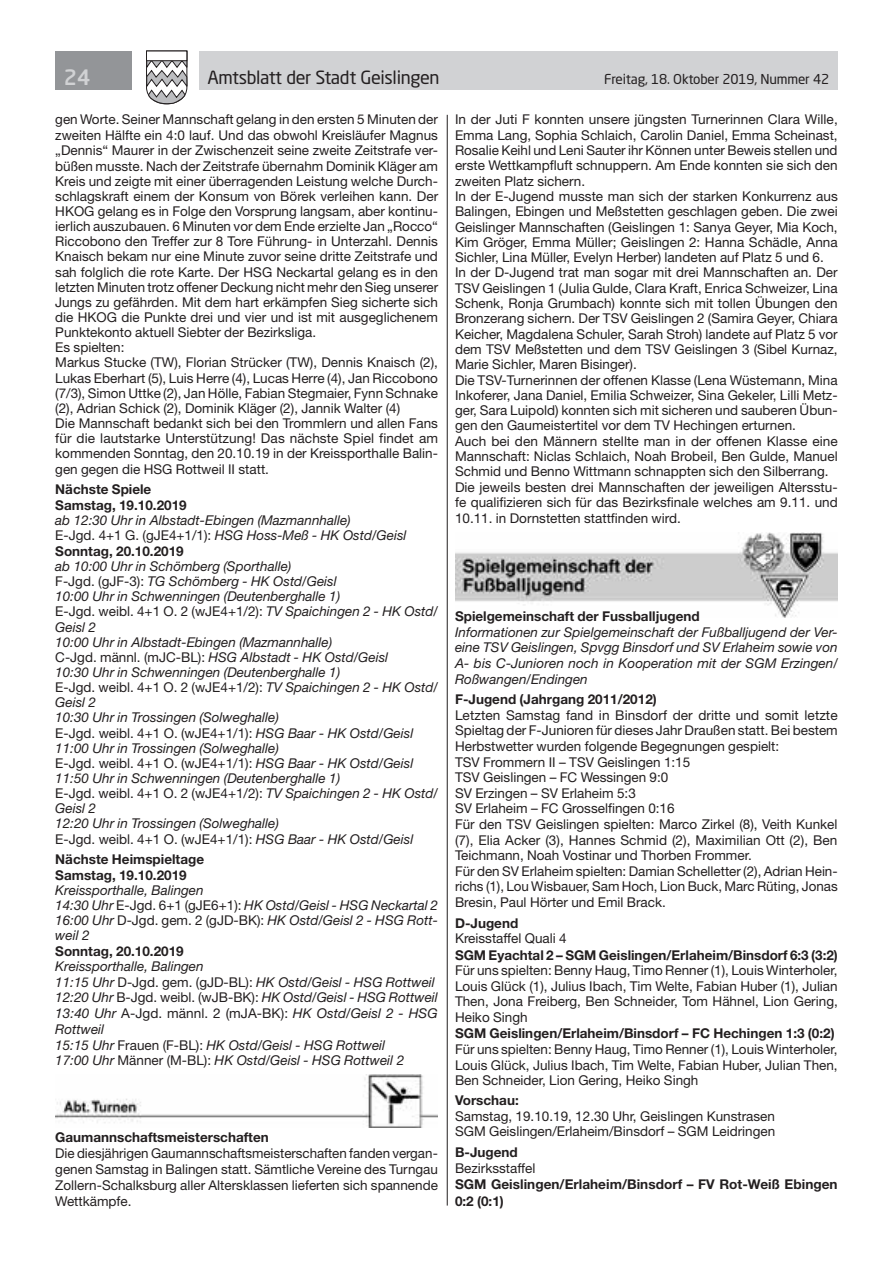
<style>
.page{position:relative;width:893px;height:1263px;background:#fff}
.page>*{position:absolute;margin:0;border:0;box-sizing:border-box;transform-origin:0 0}
.t1{font:500 21px "Neo Sans Std";color:#d1d2d4}
.t2{font:18px "Neo Sans Std";letter-spacing:-.02em;color:#231f20}
.t3{font:13.5px/15.3px "Helvetica Neue LT Std";color:#231f20}
.t4{font:italic 13.5px/15.1px "Helvetica Neue LT Std";color:#231f20}
.t5{font:700 13.5px/15.9px "Helvetica Neue LT Std";color:#231f20}
.t6{font:13.5px "Neo Sans Std";letter-spacing:-.015em;color:#231f20}
.s1{font-style:normal}
.s2{font-weight:700;font-style:normal}
</style>
<div class="page">
<div style="left:199px;top:51px;width:639px;height:38px;background:#d1d2d4"></div>
<div style="left:55px;top:51px;width:77px;height:38px;background:#939598"></div>
<svg style="left:146px;top:50px;width:42px;height:55px"></svg>
<div style="left:146px;top:51px;width:41px;height:10px;background:#fff;border:1px solid #231f20"></div>
<hr style="left:447px;top:115px;width:1px;height:1090px;background:#231f20">
<img style="left:55px;top:1075px;width:383px;height:53px">
<img style="left:455px;top:532px;width:383px;height:86px">
<h1 class="t1" style="left:64px;top:64px;width:28px">24</h1>
<h2 class="t2" style="left:207px;top:66px;width:234px">Amtsblatt der Stadt Geislingen</h2>
<p class="t6" style="left:604px;top:71px;width:226px">Freitag, 18. Oktober 2019, Nummer 42</p>
<p class="t3" style="left:55px;top:112px;width:384px">gen Worte. Seiner Mannschaft gelang in den ersten 5 Minuten der zweiten Hälfte ein 4:0 lauf. Und das obwohl Kreisläufer Magnus „Dennis“ Maurer in der Zwischenzeit seine zweite Zeitstrafe ver&shy;büßen musste. Nach der Zeitstrafe übernahm Dominik Kläger am Kreis und zeigte mit einer überragenden Leistung welche Durch&shy;schlagskraft einem der Konsum von Börek verleihen kann. Der HKOG gelang es in Folge den Vorsprung langsam, aber kontinu&shy;ierlich auszubauen. 6 Minuten vor dem Ende erzielte Jan „Rocco“ Riccobono den Treffer zur 8 Tore Führung- in Unterzahl. Dennis Knaisch bekam nur eine Minute zuvor seine dritte Zeitstrafe und sah folglich die rote Karte. Der HSG Neckartal gelang es in den letzten Minuten trotz offener Deckung nicht mehr den Sieg unserer Jungs zu gefährden. Mit dem hart erkämpfen Sieg sicherte sich die HKOG die Punkte drei und vier und ist mit ausgeglichenem Punktekonto aktuell Siebter der Bezirksliga.<br>Es spielten:<br>Markus Stucke (TW), Florian Strücker (TW), Dennis Knaisch (2), Lukas Eberhart (5), Luis Herre (4), Lucas Herre (4), Jan Riccobono (7/3), Simon Uttke (2), Jan Hölle, Fabian Stegmaier, Fynn Schnake (2), Adrian Schick (2), Dominik Kläger (2), Jannik Walter (4)<br>Die Mannschaft bedankt sich bei den Trommlern und allen Fans für die lautstarke Unterstützung! Das nächste Spiel findet am kommenden Sonntag, den 20.10.19 in der Kreissporthalle Balin&shy;gen gegen die HSG Rottweil II statt.</p>
<p class="t5" style="left:55px;top:481px;width:133px">Nächste Spiele<br>Samstag, 19.10.2019</p>
<p class="t4" style="left:55px;top:512px;width:353px;line-height:15.6px">ab 12:30 Uhr in Albstadt-Ebingen (Mazmannhalle)<br><span class="s1">E-Jgd. 4+1 G. (gJE4+1/1):</span> HSG Hoss-Meß - HK Ostd/Geisl<br><span class="s2">Sonntag, 20.10.2019</span></p>
<p class="t4" style="left:55px;top:558px;width:384px">ab 10:00 Uhr in Schömberg (Sporthalle)<br><span class="s1">F-Jgd. (gJF-3):</span> TG Schömberg - HK Ostd/Geisl<br>10:00 Uhr in Schwenningen (Deutenberghalle 1)<br><span class="s1">E-Jgd. weibl. 4+1 O. 2 (wJE4+1/2):</span> TV Spaichingen 2 - HK Ostd/ Geisl 2<br>10:00 Uhr in Albstadt-Ebingen (Mazmannhalle)<br><span class="s1">C-Jgd. männl. (mJC-BL):</span> HSG Albstadt - HK Ostd/Geisl<br>10:30 Uhr in Schwenningen (Deutenberghalle 1)<br><span class="s1">E-Jgd. weibl. 4+1 O. 2 (wJE4+1/2):</span> TV Spaichingen 2 - HK Ostd/ Geisl 2<br>10:30 Uhr in Trossingen (Solweghalle)<br><span class="s1">E-Jgd. weibl. 4+1 O. (wJE4+1/1):</span> HSG Baar - HK Ostd/Geisl 11:00 Uhr in Trossingen (Solweghalle)<br><span class="s1">E-Jgd. weibl. 4+1 O. (wJE4+1/1):</span> HSG Baar - HK Ostd/Geisl 11:50 Uhr in Schwenningen (Deutenberghalle 1)<br><span class="s1">E-Jgd. weibl. 4+1 O. 2 (wJE4+1/2):</span> TV Spaichingen 2 - HK Ostd/ Geisl 2<br>12:20 Uhr in Trossingen (Solweghalle)<br><span class="s1">E-Jgd. weibl. 4+1 O. (wJE4+1/1):</span> HSG Baar - HK Ostd/Geisl</p>
<p class="t5" style="left:55px;top:851px;width:150px">Nächste Heimspieltage<br>Samstag, 19.10.2019</p>
<p class="t4" style="left:55px;top:882px;width:384px">Kreissporthalle, Balingen<br>14:30 Uhr <span class="s1">E-Jgd. 6+1 (gJE6+1):</span> HK Ostd/Geisl - HSG Neckartal 2<br>16:00 Uhr <span class="s1">D-Jgd. gem. 2 (gJD-BK):</span> HK Ostd/Geisl 2 - HSG Rott&shy;weil 2</p>
<p class="t5" style="left:55px;top:943px;width:130px">Sonntag, 20.10.2019</p>
<p class="t4" style="left:55px;top:958px;width:384px;line-height:15.6px">Kreissporthalle, Balingen<br>11:15 Uhr <span class="s1">D-Jgd. gem. (gJD-BL):</span> HK Ostd/Geisl - HSG Rottweil 12:20 Uhr <span class="s1">B-Jgd. weibl. (wJB-BK):</span> HK Ostd/Geisl - HSG Rottweil 13:40 Uhr <span class="s1">A-Jgd. männl. 2 (mJA-BK):</span> HK Ostd/Geisl 2 - HSG Rottweil<br>15:15 Uhr <span class="s1">Frauen (F-BL):</span> HK Ostd/Geisl - HSG Rottweil<br>17:00 Uhr <span class="s1">Männer (M-BL):</span> HK Ostd/Geisl - HSG Rottweil 2</p>
<p class="t3" style="left:455px;top:112px;width:384px">In der Juti F konnten unsere jüngsten Turnerinnen Clara Wille, Emma Lang, Sophia Schlaich, Carolin Daniel, Emma Scheinast, Rosalie Keihl und Leni Sauter ihr Können unter Beweis stellen und erste Wettkampfluft schnuppern. Am Ende konnten sie sich den zweiten Platz sichern.<br>In der E-Jugend musste man sich der starken Konkurrenz aus Balingen, Ebingen und Meßstetten geschlagen geben. Die zwei Geislinger Mannschaften (Geislingen 1: Sanya Geyer, Mia Koch, Kim Gröger, Emma Müller; Geislingen 2: Hanna Schädle, Anna Sichler, Lina Müller, Evelyn Herber) landeten auf Platz 5 und 6.<br>In der D-Jugend trat man sogar mit drei Mannschaften an. Der TSV Geislingen 1 (Julia Gulde, Clara Kraft, Enrica Schweizer, Lina Schenk, Ronja Grumbach) konnte sich mit tollen Übungen den Bronzerang sichern. Der TSV Geislingen 2 (Samira Geyer, Chiara Keicher, Magdalena Schuler, Sarah Stroh) landete auf Platz 5 vor dem TSV Meßstetten und dem TSV Geislingen 3 (Sibel Kurnaz, Marie Sichler, Maren Bisinger).<br>Die TSV-Turnerinnen der offenen Klasse (Lena Wüstemann, Mina Inkoferer, Jana Daniel, Emilia Schweizer, Sina Gekeler, Lilli Metz&shy;ger, Sara Luipold) konnten sich mit sicheren und sauberen Übun&shy;gen den Gaumeistertitel vor dem TV Hechingen erturnen.<br>Auch bei den Männern stellte man in der offenen Klasse eine Mannschaft: Niclas Schlaich, Noah Brobeil, Ben Gulde, Manuel Schmid und Benno Wittmann schnappten sich den Silberrang.<br>Die jeweils besten drei Mannschaften der jeweiligen Altersstu&shy;fe qualifizieren sich für das Bezirksfinale welches am 9.11. und 10.11. in Dornstetten stattfinden wird.</p>
<p class="t5" style="left:455px;top:608px;width:246px">Spielgemeinschaft der Fussballjugend</p>
<p class="t4" style="left:455px;top:624px;width:384px;line-height:15.6px;text-align:justify">Informationen zur Spielgemeinschaft der Fußballjugend der Ver&shy;eine TSV Geislingen, Spvgg Binsdorf und SV Erlaheim sowie von A- bis C-Junioren noch in Kooperation mit der SGM Erzingen/ Roßwangen/Endingen</p>
<p class="t5" style="left:455px;top:691px;width:203px">F-Jugend (Jahrgang 2011/2012)</p>
<p class="t3" style="left:455px;top:707px;width:384px">Letzten Samstag fand in Binsdorf der dritte und somit letzte Spieltag der F-Junioren für dieses Jahr Draußen statt. Bei bestem Herbstwetter wurden folgende Begegnungen gespielt:<br>TSV Frommern II – TSV Geislingen 1:15<br>TSV Geislingen – FC Wessingen 9:0<br>SV Erzingen – SV Erlaheim 5:3<br>SV Erlaheim – FC Grosselfingen 0:16<br>Für den TSV Geislingen spielten: Marco Zirkel (8), Veith Kunkel (7), Elia Acker (3), Hannes Schmid (2), Maximilian Ott (2), Ben Teichmann, Noah Vostinar und Thorben Frommer.<br>Für den SV Erlaheim spielten: Damian Schelletter (2), Adrian Hein&shy;richs (1), Lou Wisbauer, Sam Hoch, Lion Buck, Marc Rüting, Jonas Bresin, Paul Hörter und Emil Brack.</p>
<p class="t5" style="left:455px;top:914px;width:65px">D-Jugend</p>
<p class="t3" style="left:455px;top:931px;width:113px">Kreisstaffel Quali 4</p>
<p class="t5" style="left:455px;top:946px;width:384px">SGM Eyachtal 2 – SGM Geislingen/Erlaheim/Binsdorf 6:3 (3:2)</p>
<p class="t3" style="left:455px;top:962px;width:384px;text-align:justify">Für uns spielten: Benny Haug, Timo Renner (1), Louis Winterholer, Louis Glück (1), Julius Ibach, Tim Welte, Fabian Huber (1), Julian Then, Jona Freiberg, Ben Schneider, Tom Hähnel, Lion Gering, Heiko Singh</p>
<p class="t5" style="left:455px;top:1025px;width:381px">SGM Geislingen/Erlaheim/Binsdorf – FC Hechingen 1:3 (0:2)</p>
<p class="t3" style="left:455px;top:1041px;width:384px;text-align:justify">Für uns spielten: Benny Haug, Timo Renner (1), Louis Winterholer, Louis Glück, Julius Ibach, Tim Welte, Fabian Huber, Julian Then, Ben Schneider, Lion Gering, Heiko Singh</p>
<p class="t5" style="left:455px;top:1092px;width:65px">Vorschau:</p>
<p class="t3" style="left:455px;top:1108px;width:322px">Samstag, 19.10.19, 12.30 Uhr, Geislingen Kunstrasen<br>SGM Geislingen/Erlaheim/Binsdorf – SGM Leidringen</p>
<p class="t5" style="left:455px;top:1144px;width:64px">B-Jugend</p>
<p class="t3" style="left:455px;top:1160px;width:82px">Bezirksstaffel</p>
<p class="t5" style="left:455px;top:1176px;width:384px;line-height:16.5px">SGM Geislingen/Erlaheim/Binsdorf – FV Rot-Weiß Ebingen<br>0:2 (0:1)</p>
<p class="t5" style="left:55px;top:1129px;width:215px">Gaumannschaftsmeisterschaften</p>
<p class="t3" style="left:55px;top:1145px;width:384px;line-height:15.8px;text-align:justify">Die diesjährigen Gaumannschaftsmeisterschaften fanden vergan&shy;genen Samstag in Balingen statt. Sämtliche Vereine des Turngau Zollern-Schalksburg aller Altersklassen lieferten sich spannende Wettkämpfe.</p>
</div>
